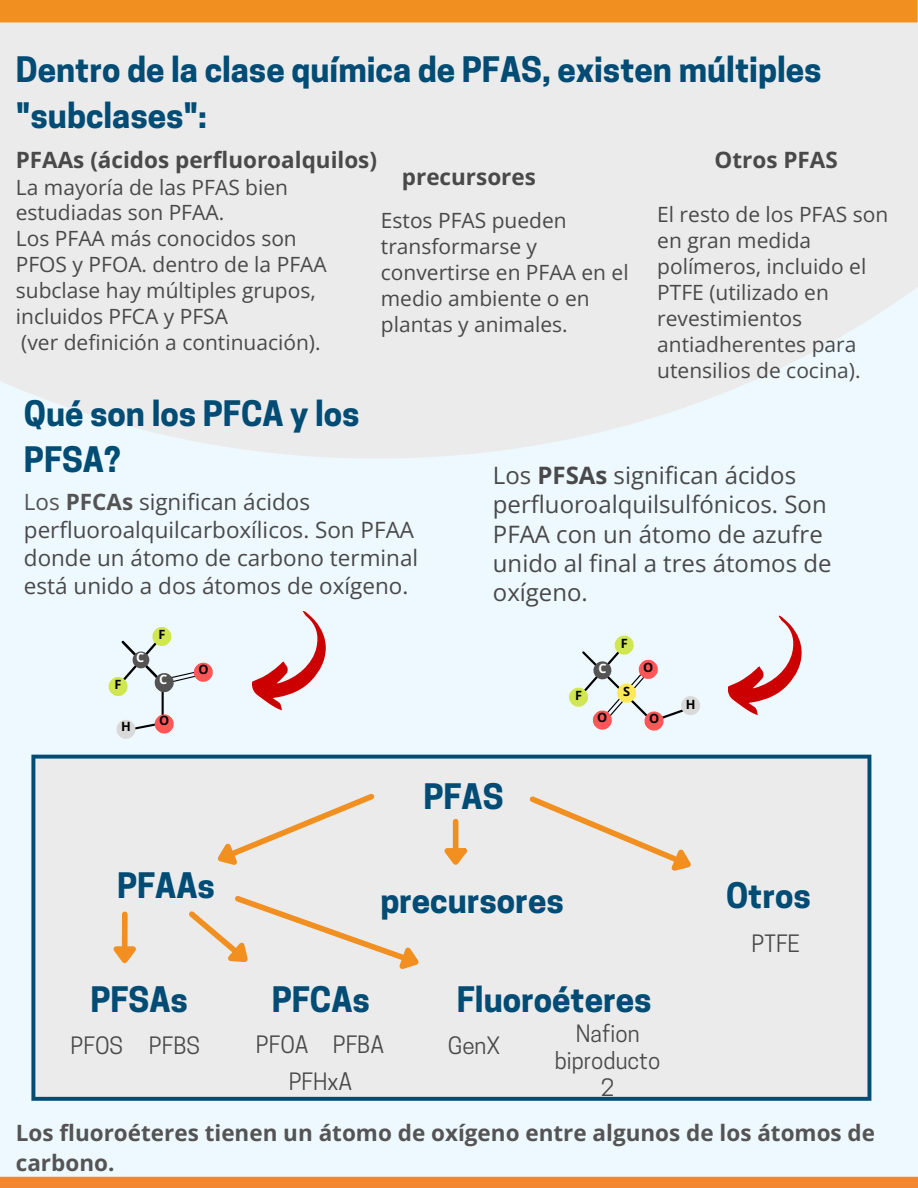
<style>
.page{position:relative;width:918px;height:1188px;background:#eef9ff}
.page>*{position:absolute;margin:0;border:0;box-sizing:border-box;transform-origin:0 0}
.t1{font:700 33px/46.2px "Cooper Hewitt";color:#014c74}
.t2{font:24px/29.2px "Open Sans";color:#494949}
.t3{font:22.5px/28.2px "Open Sans";color:#494949}
.t4{font:700 22.5px/30.3px "Open Sans";color:#545454}
.t5{font:700 22.5px "Open Sans";color:#494949}
.t6{font:22.5px/27px "Cooper Hewitt";color:#494949;text-align:center}
.t7{font:21px/25.8px "Open Sans";color:#494949}
.t8{font:700 12.75px "Open Sans";color:#000}
.t9{font:700 12.75px "Open Sans";color:#fff}
.s1{color:#545454}
.s2{font-weight:700;color:#545454}
.s3{font-weight:700}
</style>
<div class="page">
<hr style="left:162px;top:691px;width:2px;height:30px;background:#000">
<svg style="left:108px;top:627px;width:105px;height:70px"></svg>
<svg style="left:116px;top:713px;width:58px;height:26px"></svg>
<svg style="left:252px;top:611px;width:74px;height:99px"></svg>
<svg style="left:569px;top:635px;width:131px;height:96px"></svg>
<div style="left:0;top:1177px;width:918px;height:11px;background:#f38630"></div>
<svg style="left:0;top:22px;width:918px;height:437px;background:#ebecec"></svg>
<div style="left:0;top:0;width:918px;height:22px;background:#f19020"></div>
<div style="left:33px;top:757px;width:836px;height:342px;background:#ebebeb"></div>
<svg style="left:867px;top:1097px;width:4px;height:4px"></svg>
<svg style="left:31px;top:759px;width:4px;height:338px"></svg>
<svg style="left:31px;top:1097px;width:4px;height:4px"></svg>
<svg style="left:867px;top:759px;width:4px;height:338px"></svg>
<svg style="left:35px;top:1097px;width:832px;height:4px;background:#0d557b"></svg>
<svg style="left:867px;top:755px;width:4px;height:4px"></svg>
<svg style="left:31px;top:755px;width:4px;height:4px"></svg>
<svg style="left:35px;top:755px;width:832px;height:4px;background:#185c80"></svg>
<div style="left:122px;top:914px;width:6px;height:32px;background:#f19020"></div>
<svg style="left:113px;top:941px;width:23px;height:23px"></svg>
<svg style="left:529px;top:796px;width:162px;height:75px"></svg>
<div style="left:453px;top:822px;width:5px;height:26px;background:#f19020"></div>
<svg style="left:444px;top:843px;width:23px;height:22px"></svg>
<svg style="left:189px;top:896px;width:230px;height:73px"></svg>
<svg style="left:217px;top:793px;width:158px;height:72px"></svg>
<svg style="left:728px;top:616px;width:74px;height:99px"></svg>
<h6 class="t1" style="left:16px;top:51px;width:807px">Dentro de la clase química de PFAS, existen múltiples "subclases":</h6>
<h6 class="t5" style="left:16px;top:144px;width:363px">PFAAs (ácidos perfluoroalquilos)</h6>
<h6 class="t7" style="left:16px;top:174px;width:312px">La mayoría de las PFAS bien estudiadas son PFAA.<br>Los PFAA más conocidos son<br>PFOS y PFOA. dentro de la PFAA subclase hay múltiples grupos, incluidos PFCA y PFSA<br>(ver definición a continuación).</h6>
<p class="t5" style="left:715px;top:144px;width:125px">Otros PFAS</p>
<p class="t7" style="left:657px;top:201px;width:232px">El resto de los PFAS son en gran medida polímeros, incluido el<br>PTFE (utilizado en revestimientos antiadherentes para utensilios de cocina).</p>
<p class="t5" style="left:402px;top:161px;width:136px">precursores</p>
<p class="t7" style="left:381px;top:207px;width:249px">Estos PFAS pueden transformarse y convertirse en PFAA en el medio ambiente o en plantas y animales.</p>
<h5 class="t1" style="left:24px;top:394px;width:337px">Qué son los PFCA y los<br>PFSA?</h5>
<h5 class="t3" style="left:24px;top:487px;width:396px"><span class="s1">Los</span> <span class="s2">PFCAs</span> significan ácidos perfluoroalquilcarboxílicos. Son PFAA donde un átomo de carbono terminal está unido a dos átomos de oxígeno.</h5>
<p class="t8" style="left:115px;top:675px;width:8px">F</p>
<h1 class="t9" style="left:136px;top:648px;width:10px">C</h1>
<p class="t8" style="left:121px;top:718px;width:11px">H</p>
<h2 class="t8" style="left:159px;top:625px;width:8px">F</h2>
<h2 class="t9" style="left:159px;top:670px;width:10px">C</h2>
<h2 class="t8" style="left:159px;top:712px;width:12px">O</h2>
<h4 class="t8" style="left:198px;top:661px;width:12px">O</h4>
<p class="t2" style="left:493px;top:460px;width:340px">Los <span class="s3">PFSAs</span> significan ácidos perfluoroalquilsulfónicos. Son<br>PFAA con un átomo de azufre unido al final a tres átomos de oxígeno.</p>
<p class="t8" style="left:575px;top:686px;width:8px">F</p>
<h2 class="t9" style="left:598px;top:659px;width:10px">C</h2>
<h4 class="t8" style="left:597px;top:709px;width:12px">O</h4>
<h4 class="t8" style="left:621px;top:634px;width:8px">F</h4>
<h4 class="t8" style="left:623px;top:682px;width:9px">S</h4>
<h2 class="t8" style="left:643px;top:659px;width:12px">O</h2>
<h4 class="t8" style="left:649px;top:709px;width:12px">O</h4>
<h5 class="t8" style="left:686px;top:695px;width:11px">H</h5>
<p class="t1" style="left:423px;top:777px;width:82px">PFAS</p>
<h3 class="t1" style="left:117px;top:867px;width:99px">PFAAs</h3>
<p class="t1" style="left:90px;top:981px;width:99px">PFSAs</p>
<h5 class="t1" style="left:380px;top:882px;width:185px">precursores</h5>
<p class="t1" style="left:272px;top:980px;width:100px">PFCAs</p>
<h6 class="t1" style="left:457px;top:980px;width:196px">Fluoroéteres</h6>
<p class="t6" style="left:71px;top:1035px;width:54px">PFOS</p>
<p class="t6" style="left:149px;top:1035px;width:53px">PFBS</p>
<p class="t6" style="left:256px;top:1034px;width:54px">PFOA</p>
<p class="t6" style="left:333px;top:1034px;width:53px">PFBA</p>
<p class="t6" style="left:289px;top:1071px;width:65px">PFHxA</p>
<p class="t6" style="left:448px;top:1035px;width:54px">GenX</p>
<p class="t6" style="left:555px;top:1023px;width:107px">Nafion biproducto<br>2</p>
<p class="t1" style="left:726px;top:877px;width:86px">Otros</p>
<p class="t6" style="left:752px;top:933px;width:50px">PTFE</p>
<p class="t4" style="left:16px;top:1117px;width:861px">Los fluoroéteres tienen un átomo de oxígeno entre algunos de los átomos de carbono.</p>
</div>
